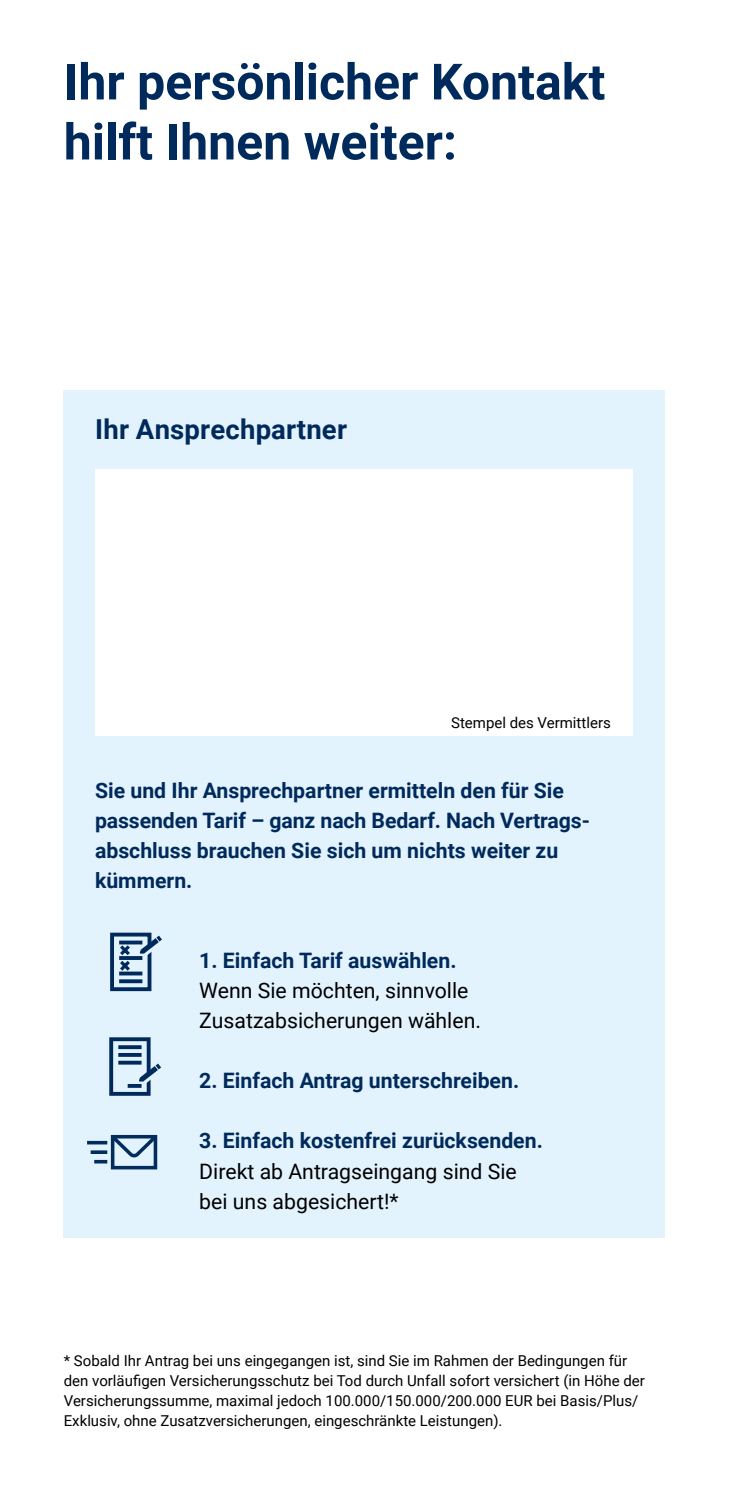
<style>
.page{position:relative;width:730px;height:1489px;background:#fff}
.page>*{position:absolute;margin:0;border:0;box-sizing:border-box;transform-origin:0 0}
.t1{font:700 50px/60px "Roboto";color:#002a5c}
.t2{font:700 27.5px "Roboto";letter-spacing:.005em;color:#002a5c}
.t3{font:700 21.25px/30px "Roboto";color:#002a5c}
.t4{font:21.25px/30px "Roboto";color:#000}
.t5{font:15px/20px "Roboto";color:#000}
</style>
<div class="page">
<div style="left:64px;top:390px;width:601px;height:847px;background:#e3f3fd"></div>
<div style="left:95px;top:469px;width:537px;height:266px;background:#fff"></div>
<svg style="left:109px;top:1037px;width:52px;height:59px"></svg>
<svg style="left:110px;top:932px;width:52px;height:60px"></svg>
<div style="left:111px;top:1134px;width:46px;height:35px;border:4px solid #012c5b"></div>
<svg style="left:110px;top:1134px;width:48px;height:27px"></svg>
<svg style="left:94px;top:1159px;width:13px;height:4px"></svg>
<hr style="left:91px;top:1150px;width:16px;height:3px;background:#012c5b">
<svg style="left:87px;top:1140px;width:20px;height:4px"></svg>
<h1 class="t1" style="left:64px;top:50px;width:543px">Ihr persönlicher Kontakt hilft Ihnen weiter:</h1>
<h2 class="t2" style="left:95px;top:409px;width:253px">Ihr Ansprechpartner</h2>
<p class="t5" style="left:451px;top:712px;width:161px">Stempel des Vermittlers</p>
<h3 class="t3" style="left:95px;top:774px;width:496px">Sie und Ihr Ansprechpartner ermitteln den für Sie passenden Tarif – ganz nach Bedarf. Nach Vertrags&shy;abschluss brauchen Sie sich um nichts weiter zu kümmern.</h3>
<h3 class="t3" style="left:199px;top:944px;width:259px">1. Einfach Tarif auswählen.</h3>
<h3 class="t4" style="left:199px;top:975px;width:283px">Wenn Sie möchten, sinnvolle<br>Zusatzabsicherungen wählen.</h3>
<h3 class="t3" style="left:199px;top:1065px;width:321px">2. Einfach Antrag unterschreiben.</h3>
<h3 class="t3" style="left:199px;top:1125px;width:345px">3. Einfach kostenfrei zurücksenden.</h3>
<h3 class="t4" style="left:199px;top:1155px;width:319px">Direkt ab Antragseingang sind Sie bei uns abgesichert!*</h3>
<p class="t5" style="left:64px;top:1349px;width:582px">* Sobald Ihr Antrag bei uns eingegangen ist, sind Sie im Rahmen der Bedingungen für den vorläufigen Versicherungsschutz bei Tod durch Unfall sofort versichert (in Höhe der Versicherungssumme, maximal jedoch 100.000/150.000/200.000 EUR bei Basis/Plus/ Exklusiv, ohne Zusatzversicherungen, eingeschränkte Leistungen).</p>
</div>
